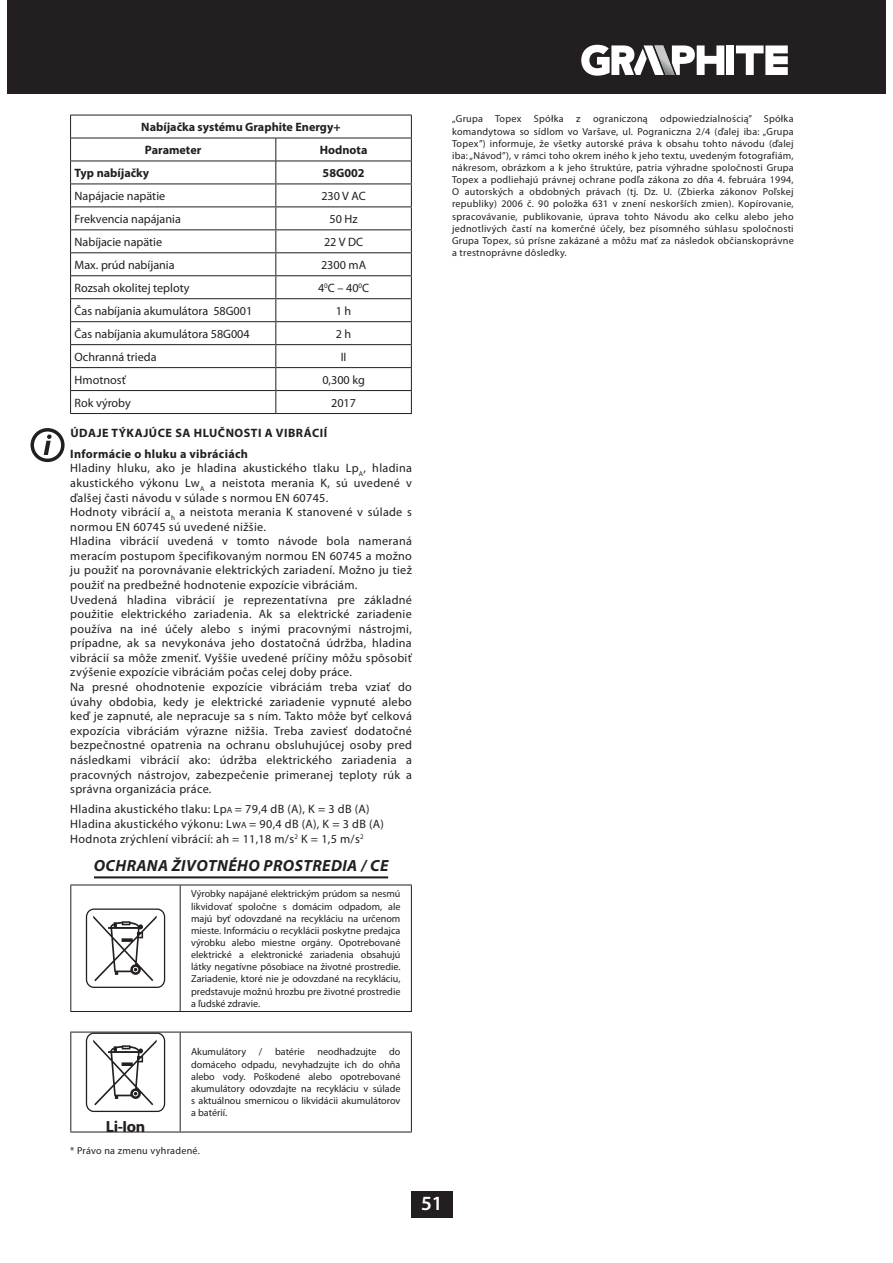
<style>
.page{position:relative;width:893px;height:1263px;background:#fff}
.page>*{position:absolute;margin:0;border:0;box-sizing:border-box;transform-origin:0 0}
.t1{font:600 20.25px "Myriad Pro";color:#fff}
.t2{font:italic 700 16.2px "Myriad Pro";letter-spacing:.025em;color:#231f20}
.t3{font:700 16.2px "Myriad Pro";color:#231f20}
.t4{font:12.15px/14.5px "Myriad Pro";letter-spacing:.025em;color:#231f20}
.t5{font:12.15px "Myriad Pro";color:#231f20}
.t6{font:700 12.15px/23px "Myriad Pro";color:#231f20}
.t7{font:700 12.15px/20.2px "Myriad Pro";letter-spacing:.025em;color:#231f20}
.t8{font:10.05px/12.1px "Myriad Pro";color:#231f20;text-align:justify}
.t9{font:10.05px "Myriad Pro";letter-spacing:.025em;color:#231f20}
.s1{font-size:9.15px}
</style>
<div class="page">
<div style="left:411px;top:1191px;width:42px;height:26px;background:#231f20"></div>
<div style="left:7px;top:0;width:878px;height:93px;background:#231f20"></div>
<svg style="left:736px;top:45px;width:52px;height:30px"></svg>
<div style="left:726px;top:45px;width:8px;height:30px;background:#fff"></div>
<svg style="left:581px;top:45px;width:143px;height:31px"></svg>
<hr style="left:94px;top:876px;width:294px;height:2px;background:#231f20">
<hr style="left:275px;top:183px;width:137px;height:1px;background:#231f20">
<hr style="left:275px;top:206px;width:137px;height:1px;background:#231f20">
<hr style="left:275px;top:229px;width:137px;height:1px;background:#231f20">
<hr style="left:275px;top:252px;width:137px;height:1px;background:#231f20">
<hr style="left:275px;top:275px;width:137px;height:1px;background:#231f20">
<hr style="left:275px;top:298px;width:137px;height:1px;background:#231f20">
<hr style="left:275px;top:321px;width:137px;height:1px;background:#231f20">
<hr style="left:275px;top:344px;width:137px;height:1px;background:#231f20">
<hr style="left:275px;top:367px;width:137px;height:1px;background:#231f20">
<hr style="left:275px;top:390px;width:137px;height:1px;background:#231f20">
<hr style="left:276px;top:413px;width:136px;height:1px;background:#231f20">
<svg style="left:275px;top:139px;width:1px;height:274px"></svg>
<hr style="left:70px;top:115px;width:206px;height:1px;background:#231f20">
<hr style="left:276px;top:115px;width:136px;height:1px;background:#231f20">
<hr style="left:70px;top:138px;width:206px;height:1px;background:#231f20">
<hr style="left:276px;top:138px;width:136px;height:1px;background:#231f20">
<svg style="left:411px;top:115px;width:1px;height:298px"></svg>
<hr style="left:70px;top:161px;width:206px;height:1px;background:#231f20">
<hr style="left:276px;top:161px;width:136px;height:1px;background:#231f20">
<hr style="left:70px;top:184px;width:205px;height:1px;background:#231f20">
<hr style="left:70px;top:207px;width:205px;height:1px;background:#231f20">
<hr style="left:70px;top:230px;width:205px;height:1px;background:#231f20">
<hr style="left:70px;top:253px;width:205px;height:1px;background:#231f20">
<hr style="left:70px;top:276px;width:205px;height:1px;background:#231f20">
<hr style="left:70px;top:298px;width:205px;height:1px;background:#231f20">
<hr style="left:70px;top:321px;width:205px;height:1px;background:#231f20">
<hr style="left:70px;top:344px;width:205px;height:1px;background:#231f20">
<hr style="left:70px;top:367px;width:205px;height:1px;background:#231f20">
<hr style="left:70px;top:390px;width:205px;height:1px;background:#231f20">
<svg style="left:70px;top:115px;width:1px;height:298px"></svg>
<hr style="left:70px;top:413px;width:206px;height:1px;background:#231f20">
<hr style="left:70px;top:884px;width:342px;height:2px;background:#231f20">
<hr style="left:70px;top:1011px;width:342px;height:1px;background:#231f20">
<hr style="left:70px;top:886px;width:1px;height:125px;background:#231f20">
<hr style="left:180px;top:886px;width:1px;height:125px;background:#231f20">
<hr style="left:411px;top:886px;width:1px;height:125px;background:#231f20">
<div style="left:86px;top:909px;width:79px;height:79px;border:1px solid #231f20;border-radius:8px"></div>
<svg style="left:93px;top:916px;width:64px;height:65px"></svg>
<hr style="left:70px;top:1032px;width:342px;height:1px;background:#231f20">
<hr style="left:70px;top:1132px;width:342px;height:1px;background:#231f20">
<hr style="left:70px;top:1033px;width:1px;height:99px;background:#231f20">
<hr style="left:180px;top:1033px;width:1px;height:99px;background:#231f20">
<hr style="left:411px;top:1033px;width:1px;height:99px;background:#231f20">
<div style="left:86px;top:1033px;width:79px;height:79px;border:1px solid #231f20;border-radius:8px"></div>
<svg style="left:93px;top:1040px;width:64px;height:65px"></svg>
<svg style="left:44px;top:435px;width:8px;height:20px"></svg>
<div style="left:31px;top:428px;width:34px;height:34px;border:3px solid #231f20;border-radius:50%"></div>
<p class="t6" style="left:145px;top:116px;width:197px;text-indent:-4px">Nabíjačka systému Graphite Energy+<br>Parameter</p>
<p class="t6" style="left:320px;top:139px;width:49px">Hodnota</p>
<p class="t6" style="left:75px;top:162px;width:76px">Typ nabíjačky</p>
<p class="t6" style="left:323px;top:162px;width:44px">58G002</p>
<p class="t5" style="left:75px;top:191px;width:92px">Napájacie napätie</p>
<p class="t4" style="left:321px;top:189px;width:46px">230 V AC</p>
<p class="t5" style="left:75px;top:214px;width:108px">Frekvencia napájania</p>
<p class="t4" style="left:329px;top:212px;width:30px">50 Hz</p>
<p class="t5" style="left:75px;top:237px;width:89px">Nabíjacie napätie</p>
<p class="t4" style="left:324px;top:235px;width:41px">22 V DC</p>
<p class="t5" style="left:75px;top:260px;width:102px">Max. prúd nabíjania</p>
<p class="t4" style="left:321px;top:258px;width:47px">2300 mA</p>
<p class="t5" style="left:75px;top:283px;width:117px">Rozsah okolitej teploty</p>
<p class="t4" style="left:318px;top:281px;width:53px">4<sup>0</sup>C – 40<sup>0</sup>C</p>
<p class="t5" style="left:75px;top:306px;width:179px">Čas nabíjania akumulátora 58G001</p>
<p class="t4" style="left:336px;top:304px;width:17px">1 h</p>
<p class="t5" style="left:75px;top:329px;width:177px">Čas nabíjania akumulátora 58G004</p>
<p class="t4" style="left:336px;top:327px;width:17px">2 h</p>
<p class="t5" style="left:75px;top:352px;width:83px">Ochranná trieda</p>
<p class="t4" style="left:341px;top:350px;width:7px">II</p>
<p class="t5" style="left:75px;top:375px;width:53px">Hmotnosť</p>
<p class="t4" style="left:322px;top:373px;width:44px">0,300 kg</p>
<p class="t5" style="left:75px;top:398px;width:58px">Rok výroby</p>
<p class="t4" style="left:331px;top:396px;width:26px">2017</p>
<p class="t7" style="left:70px;top:424px;width:258px">ÚDAJE TÝKAJÚCE SA HLUČNOSTI A VIBRÁCIÍ<br>Informácie o hluku a vibráciách</p>
<p class="t4" style="left:70px;top:462px;width:343px">Hladiny hluku, ako je hladina akustického tlaku Lp<sub>A</sub>, hladina akustického výkonu Lw<sub>A</sub> a neistota merania K, sú uvedené v ďalšej časti návodu v súlade s normou EN 60745.<br>Hodnoty vibrácií a<sub>h</sub> a neistota merania K stanovené v súlade s normou EN 60745 sú uvedené nižšie.<br>Hladina vibrácií uvedená v tomto návode bola nameraná meracím postupom špecifikovaným normou EN 60745 a možno ju použiť na porovnávanie elektrických zariadení. Možno ju tiež použiť na predbežné hodnotenie expozície vibráciám.<br>Uvedená hladina vibrácií je reprezentatívna pre základné použitie elektrického zariadenia. Ak sa elektrické zariadenie používa na iné účely alebo s inými pracovnými nástrojmi, prípadne, ak sa nevykonáva jeho dostatočná údržba, hladina vibrácií sa môže zmeniť. Vyššie uvedené príčiny môžu spôsobiť zvýšenie expozície vibráciám počas celej doby práce.<br>Na presné ohodnotenie expozície vibráciám treba vziať do úvahy obdobia, kedy je elektrické zariadenie vypnuté alebo keď je zapnuté, ale nepracuje sa s ním. Takto môže byť celková expozícia vibráciám výrazne nižšia. Treba zaviesť dodatočné bezpečnostné opatrenia na ochranu obsluhujúcej osoby pred následkami vibrácií ako: údržba elektrického zariadenia a pracovných nástrojov, zabezpečenie primeranej teploty rúk a správna organizácia práce.</p>
<p class="t4" style="left:70px;top:803px;width:315px">Hladina akustického tlaku: Lp<span class="s1">A</span> = 79,4 dB (A), K = 3 dB (A)<br>Hladina akustického výkonu: Lw<span class="s1">A</span> = 90,4 dB (A), K = 3 dB (A)<br>Hodnota zrýchlení vibrácií: ah = 11,18 m/s<sup>2</sup> K = 1,5 m/s<sup>2</sup></p>
<h2 class="t2" style="left:94px;top:856px;width:296px">OCHRANA ŽIVOTNÉHO PROSTREDIA / CE</h2>
<p class="t8" style="left:191px;top:889px;width:211px">Výrobky napájané elektrickým prúdom sa nesmú likvidovať spoločne s domácim odpadom, ale majú byť odovzdané na recykláciu na určenom mieste. Informáciu o recyklácii poskytne predajca výrobku alebo miestne orgány. Opotrebované elektrické a elektronické zariadenia obsahujú látky negatívne pôsobiace na životné prostredie.<br>Zariadenie, ktoré nie je odovzdané na recykláciu, predstavuje možnú hrozbu pre životné prostredie a ľudské zdravie.</p>
<p class="t8" style="left:452px;top:114px;width:343px">„Grupa Topex Spółka z ograniczoną odpowiedzialnością” Spółka komandytowa so sídlom vo Varšave, ul. Pograniczna 2/4 (ďalej iba: „Grupa Topex”) informuje, že všetky autorské práva k obsahu tohto návodu (ďalej iba: „Návod”), v rámci toho okrem iného k jeho textu, uvedeným fotografiám, nákresom, obrázkom a k jeho štruktúre, patria výhradne spoločnosti Grupa Topex a podliehajú právnej ochrane podľa zákona zo dňa 4. februára 1994, O autorských a obdobných právach (tj. Dz. U. (Zbierka zákonov Poľskej republiky) 2006 č. 90 položka 631 v znení neskorších zmien). Kopírovanie, spracovávanie, publikovanie, úprava tohto Návodu ako celku alebo jeho jednotlivých častí na komerčné účely, bez písomného súhlasu spoločnosti Grupa Topex, sú prísne zakázané a môžu mať za následok občianskoprávne a trestnoprávne dôsledky.</p>
<p class="t8" style="left:191px;top:1047px;width:211px;text-indent:198px">do domáceho odpadu, nevyhadzujte ich do ohňa alebo vody. Poškodené alebo opotrebované akumulátory odovzdajte na recykláciu v súlade s aktuálnou smernicou o likvidácii akumulátorov a batérií.</p>
<p class="t9" style="left:70px;top:1147px;width:131px">* Právo na zmenu vyhradené.</p>
<p class="t8" style="left:191px;top:1047px;width:56px">Akumulátory</p>
<p class="t8" style="left:259px;top:1047px;width:5px">/</p>
<p class="t8" style="left:275px;top:1047px;width:31px">batérie</p>
<p class="t8" style="left:317px;top:1047px;width:60px">neodhadzujte</p>
<h2 class="t3" style="left:106px;top:1120px;width:41px">Li-Ion</h2>
<h1 class="t1" style="left:421px;top:1196px;width:23px">51</h1>
</div>
